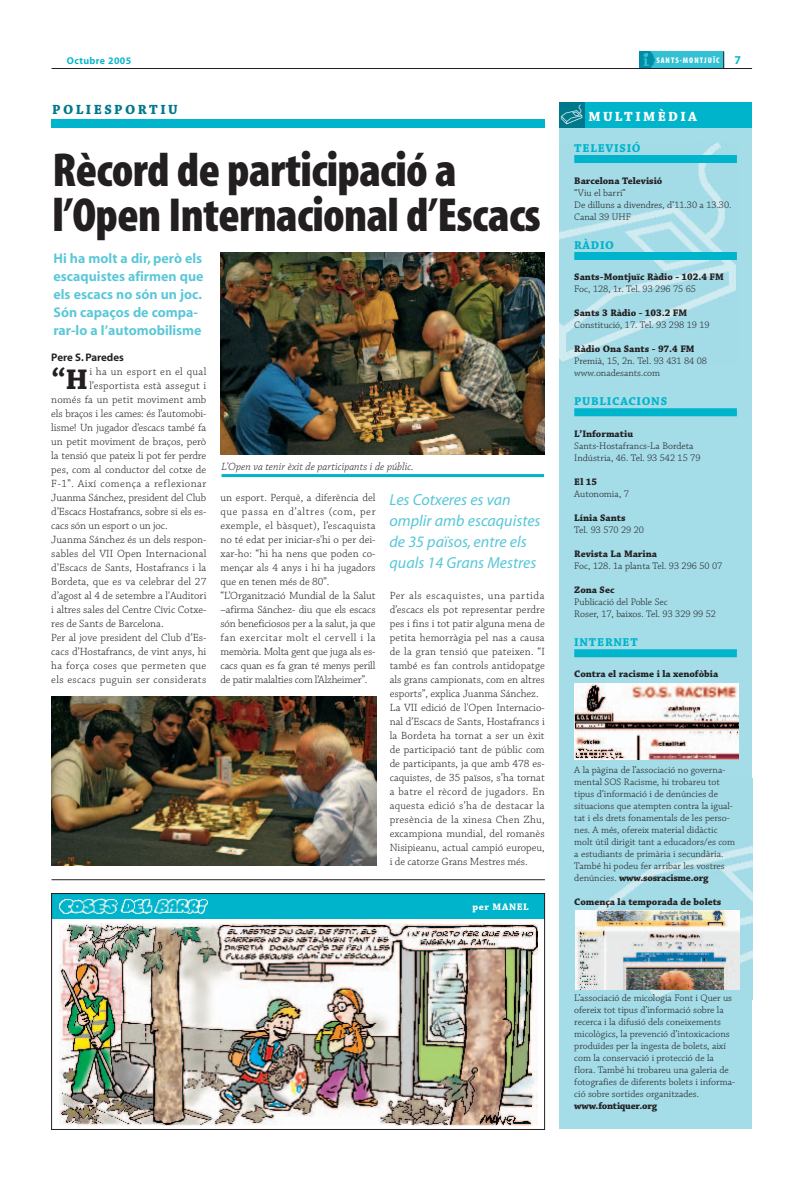
<style>
.page{position:relative;width:810px;height:1180px;background:#fff}
.page>*{position:absolute;margin:0;border:0;box-sizing:border-box;transform-origin:0 0}
.t1{font:700 condensed 48px/45px "Myriad MM";letter-spacing:-.015em;color:#231f20}
.t2{font:700 29.9px "Chaparral MM";color:#231f20}
.t3{font:25px "FF Dingbests";color:#fff}
.t4{font:italic 16px/21px "Myriad MM";color:#57c7d8}
.t5{font:700 14px/18px "Myriad MM";color:#57c7d8}
.t6{font:700 14px "Chaparral MM";letter-spacing:.17em;color:#00788b}
.t7{font:700 14px "Chaparral MM";letter-spacing:.17em;color:#fff}
.t8{font:700 12px "Chaparral MM";letter-spacing:.055em;color:#00b5cb}
.t9{font:700 12px "Myriad MM";color:#00b5cb}
.t10{font:11px/14px "Chaparral MM";color:#231f20}
.t11{font:11px "Chaparral MM";letter-spacing:.025em;color:#231f20}
.t12{font:11px "Chaparral MM";letter-spacing:.03em;color:#231f20}
.t13{font:italic 300 11px "Chaparral MM";letter-spacing:.005em;color:#231f20}
.t14{font:11px "Chaparral MM";letter-spacing:.04em;color:#231f20}
.t15{font:700 11px "Myriad MM";color:#231f20}
.t16{font:10px/12px "Chaparral MM";color:#231f20}
.t17{font:700 10px "Chaparral MM";color:#231f20}
.t18{font:700 10px "Chaparral MM";letter-spacing:-.025em;color:#231f20}
.t19{font:700 10px "Myriad MM";letter-spacing:.04em;color:#00b5cb}
.t20{font:700 10px "Chaparral MM";letter-spacing:.06em;color:#fff}
.t21{font:700 condensed 8.2px "Myriad MM";letter-spacing:.125em;color:#fff}
.s1{font-weight:700}
</style>
<div class="page">
<img style="left:51px;top:51px;width:702px;height:1079px">
<p class="t19" style="left:67px;top:57px;width:66px">Octubre 2005</p>
<p class="t21" style="left:656px;top:57px;width:65px">SANTS-MONTJUÏC</p>
<p class="t9" style="left:734px;top:56px;width:8px">7</p>
<p class="t6" style="left:52px;top:104px;width:127px">POLIESPORTIU</p>
<h3 class="t3" style="left:559px;top:100px;width:27px">w</h3>
<p class="t7" style="left:588px;top:111px;width:110px">MULTIMÈDIA</p>
<p class="t8" style="left:574px;top:144px;width:68px">TELEVISIÓ</p>
<p class="t17" style="left:574px;top:177px;width:90px">Barcelona Televisió</p>
<p class="t16" style="left:574px;top:188px;width:159px">“Viu el barri”<br>De dilluns a divendres, d’11.30 a 13.30.<br>Canal 39 UHF</p>
<p class="t8" style="left:574px;top:241px;width:41px">RÀDIO</p>
<p class="t17" style="left:574px;top:273px;width:151px">Sants-Montjuïc Ràdio - 102.4 FM</p>
<p class="t16" style="left:574px;top:284px;width:123px">Foc, 128, 1r. Tel. 93 296 75 65</p>
<p class="t17" style="left:574px;top:309px;width:114px">Sants 3 Ràdio - 103.2 FM</p>
<p class="t16" style="left:574px;top:320px;width:137px">Constitució, 17. Tel. 93 298 19 19</p>
<p class="t17" style="left:574px;top:345px;width:122px">Ràdio Ona Sants - 97.4 FM</p>
<p class="t16" style="left:574px;top:356px;width:134px">Premià, 15, 2n. Tel. 93 431 84 08 www.onadesants.com</p>
<p class="t8" style="left:574px;top:397px;width:94px">PUBLICACIONS</p>
<p class="t17" style="left:574px;top:430px;width:60px">L’Informatiu</p>
<p class="t16" style="left:574px;top:441px;width:128px">Sants-Hostafrancs-La Bordeta<br>Indústria, 46. Tel. 93 542 15 79</p>
<p class="t17" style="left:574px;top:478px;width:24px">El 15</p>
<p class="t16" style="left:574px;top:489px;width:56px">Autonomia, 7</p>
<p class="t17" style="left:574px;top:514px;width:53px">Línia Sants</p>
<p class="t16" style="left:574px;top:525px;width:71px">Tel. 93 570 29 20</p>
<p class="t17" style="left:574px;top:550px;width:84px">Revista La Marina</p>
<p class="t16" style="left:574px;top:561px;width:149px">Foc, 128. 1a planta Tel. 93 296 50 07</p>
<p class="t17" style="left:574px;top:586px;width:42px">Zona Sec</p>
<p class="t16" style="left:574px;top:597px;width:143px">Publicació del Poble Sec<br>Roser, 17, baixos. Tel. 93 329 99 52</p>
<p class="t8" style="left:574px;top:638px;width:65px">INTERNET</p>
<p class="t17" style="left:574px;top:670px;width:145px">Contra el racisme i la xenofòbia</p>
<h1 class="t1" style="left:52px;top:152px;width:489px">Rècord de participació a l’Open Internacional d’Escacs</h1>
<p class="t5" style="left:54px;top:250px;width:151px">Hi ha molt a dir, però els escaquistes afirmen que els escacs no són un joc.<br>Són capaços de compa&shy;rar-lo a l’automobilisme</p>
<p class="t15" style="left:51px;top:353px;width:74px">Pere S. Paredes</p>
<h2 class="t2" style="left:51px;top:368px;width:38px">“H</h2>
<p class="t12" style="left:89px;top:367px;width:118px">i ha un esport en el qual</p>
<p class="t11" style="left:89px;top:381px;width:118px">l’esportista està assegut i</p>
<p class="t10" style="left:51px;top:393px;width:156px">només fa un petit moviment amb</p>
<p class="t10" style="left:51px;top:407px;width:156px">els braços i les cames: és l’automobi-</p>
<p class="t10" style="left:51px;top:421px;width:156px">lisme! Un jugador d’escacs també fa</p>
<p class="t10" style="left:51px;top:435px;width:156px">un petit moviment de braços, però</p>
<p class="t10" style="left:51px;top:449px;width:156px">la tensió que pateix li pot fer perdre</p>
<p class="t10" style="left:51px;top:463px;width:156px">pes, com al conductor del cotxe de</p>
<p class="t14" style="left:51px;top:479px;width:156px">F-1”. Així comença a reflexionar</p>
<p class="t10" style="left:51px;top:491px;width:156px">Juanma Sánchez, president del Club</p>
<p class="t10" style="left:51px;top:505px;width:156px">d’Escacs Hostafrancs, sobre si els es-</p>
<p class="t10" style="left:51px;top:519px;width:118px">cacs són un esport o un joc.</p>
<p class="t10" style="left:51px;top:533px;width:157px">Juanma Sánchez és un dels respon-</p>
<p class="t10" style="left:51px;top:547px;width:156px">sables del VII Open Internacional</p>
<p class="t10" style="left:51px;top:561px;width:156px">d’Escacs de Sants, Hostafrancs i la</p>
<p class="t10" style="left:51px;top:575px;width:156px">Bordeta, que es va celebrar del 27</p>
<p class="t10" style="left:51px;top:589px;width:157px">d’agost al 4 de setembre a l'Auditori</p>
<p class="t10" style="left:51px;top:603px;width:157px">i altres sales del Centre Cívic Cotxe-</p>
<p class="t10" style="left:51px;top:617px;width:114px">res de Sants de Barcelona.</p>
<p class="t10" style="left:51px;top:631px;width:156px">Per al jove president del Club d’Es-</p>
<p class="t10" style="left:51px;top:645px;width:156px">cacs d’Hostafrancs, de vint anys, hi</p>
<p class="t11" style="left:51px;top:661px;width:156px">ha força coses que permeten que</p>
<p class="t12" style="left:51px;top:675px;width:156px">els escacs puguin ser considerats</p>
<p class="t13" style="left:221px;top:462px;width:194px">L’Open va tenir èxit de participants i de públic.</p>
<p class="t10" style="left:220px;top:491px;width:157px">un esport. Perquè, a diferència del que passa en d’altres (com, per exemple, el bàsquet), l’escaquista no té edat per iniciar-s'hi o per dei&shy;xar-ho: “hi ha nens que poden co&shy;mençar als 4 anys i hi ha jugadors que en tenen més de 80”. “L’Organització Mundial de la Salut –afirma Sánchez- diu que els escacs són beneficiosos per a la salut, ja que fan exercitar molt el cervell i la memòria. Molta gent que juga als es&shy;cacs quan es fa gran té menys perill de patir malalties com l’Alzheimer”.</p>
<h3 class="t4" style="left:389px;top:491px;width:152px">Les Cotxeres es van omplir amb escaquistes de 35 països, entre els quals 14 Grans Mestres</h3>
<p class="t10" style="left:389px;top:589px;width:157px">Per als escaquistes, una partida d’escacs els pot representar perdre pes i fins i tot patir alguna mena de petita hemorràgia pel nas a causa de la gran tensió que pateixen. “I també es fan controls antidopatge als grans campionats, com en altres esports”, explica Juanma Sánchez.<br>La VII edició de l'Open Internacio&shy;nal d’Escacs de Sants, Hostafrancs i la Bordeta ha tornat a ser un èxit de participació tant de públic com de participants, ja que amb 478 es&shy;caquistes, de 35 països, s’ha tornat a batre el rècord de jugadors. En aquesta edició s’ha de destacar la presència de la xinesa Chen Zhu, excampiona mundial, del romanès Nisipieanu, actual campió europeu, i de catorze Grans Mestres més.</p>
<p class="t16" style="left:574px;top:764px;width:162px">A la pàgina de l’associació no governa&shy;mental SOS Racisme, hi trobareu tot tipus d’informació i de denúncies de situacions que atempten contra la igual&shy;tat i els drets fonamentals de les perso&shy;nes. A més, ofereix material didàctic molt útil dirigit tant a educadors/es com a estudiants de primària i secundària.<br>També hi podeu fer arribar les vostres denúncies. <span class="s1">www.sosracisme.org</span></p>
<p class="t17" style="left:574px;top:898px;width:149px">Comença la temporada de bolets</p>
<p class="t20" style="left:472px;top:903px;width:58px">per MANEL</p>
<p class="t16" style="left:574px;top:992px;width:162px">L’associació de micologia Font i Quer us ofereix tot tipus d’informació sobre la recerca i la difusió dels coneixements micològics, la prevenció d’intoxicacions produïdes per la ingesta de bolets, així com la conservació i protecció de la flora. També hi trobareu una galeria de fotografies de diferents bolets i informa&shy;ció sobre sortides organitzades.</p>
<p class="t18" style="left:574px;top:1102px;width:84px">www.fontiquer.org</p>
</div>
